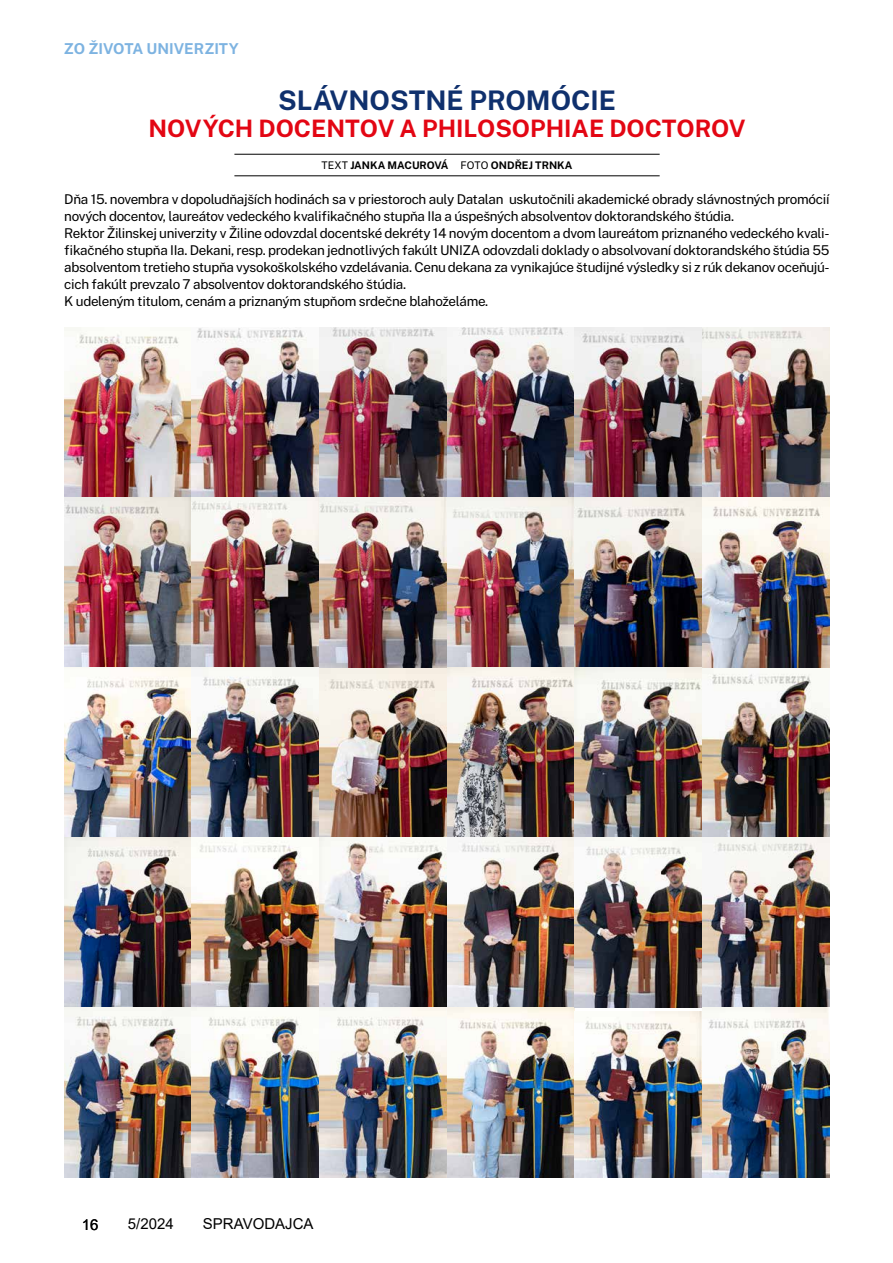
<style>
.page{position:relative;width:893px;height:1263px;background:#fff}
.page>*{position:absolute;margin:0;border:0;box-sizing:border-box;transform-origin:0 0}
.t1{font:700 27px "Public Sans";color:#0f306d}
.t2{font:700 24px "Public Sans";color:#e30613}
.t3{font:15px "Arial";color:#000}
.t4{font:700 15px "Public Sans";color:#7db3e1}
.t5{font:13.5px/17px "Public Sans";letter-spacing:-.025em;color:#000}
.t6{font:700 10.5px "Public Sans";color:#000}
.s1{font-weight:400}
</style>
<div class="page">
<hr style="left:234px;top:154px;width:426px;height:1px;background:#000">
<hr style="left:234px;top:175px;width:426px;height:1px;background:#000">
<img style="left:64px;top:327px;width:766px;height:170px">
<img style="left:64px;top:497px;width:511px;height:680px">
<img style="left:575px;top:497px;width:127px;height:510px">
<img style="left:575px;top:1012px;width:127px;height:165px">
<img style="left:702px;top:497px;width:128px;height:680px">
<p class="t4" style="left:64px;top:37px;width:177px">ZO ŽIVOTA UNIVERZITY</p>
<h1 class="t1" style="left:278px;top:81px;width:339px">SLÁVNOSTNÉ PROMÓCIE</h1>
<h2 class="t2" style="left:148px;top:111px;width:599px">NOVÝCH DOCENTOV A PHILOSOPHIAE DOCTOROV</h2>
<p class="t6" style="left:321px;top:158px;width:253px"><span class="s1">TEXT</span> JANKA MACUROVÁ <span class="s1">FOTO</span> ONDŘEJ TRNKA</p>
<p class="t5" style="left:64px;top:190px;width:767px">Dňa 15. novembra v dopoludňajších hodinách sa v priestoroch auly Datalan uskutočnili akademické obrady slávnostných promócií nových docentov, laureátov vedeckého kvalifikačného stupňa IIa a úspešných absolventov doktorandského štúdia.<br>Rektor Žilinskej univerzity v Žiline odovzdal docentské dekréty 14 novým docentom a dvom laureátom priznaného vedeckého kvali&shy;fikačného stupňa IIa. Dekani, resp. prodekan jednotlivých fakúlt UNIZA odovzdali doklady o absolvovaní doktorandského štúdia 55 absolventom tretieho stupňa vysokoškolského vzdelávania. Cenu dekana za vynikajúce študijné výsledky si z rúk dekanov oceňujú&shy;cich fakúlt prevzalo 7 absolventov doktorandského štúdia.<br>K udeleným titulom, cenám a priznaným stupňom srdečne blahoželáme.</p>
<p class="t3" style="left:82px;top:1214px;width:18px">16</p>
<p class="t3" style="left:128px;top:1214px;width:47px">5/2024</p>
<p class="t3" style="left:203px;top:1214px;width:112px">SPRAVODAJCA</p>
</div>
